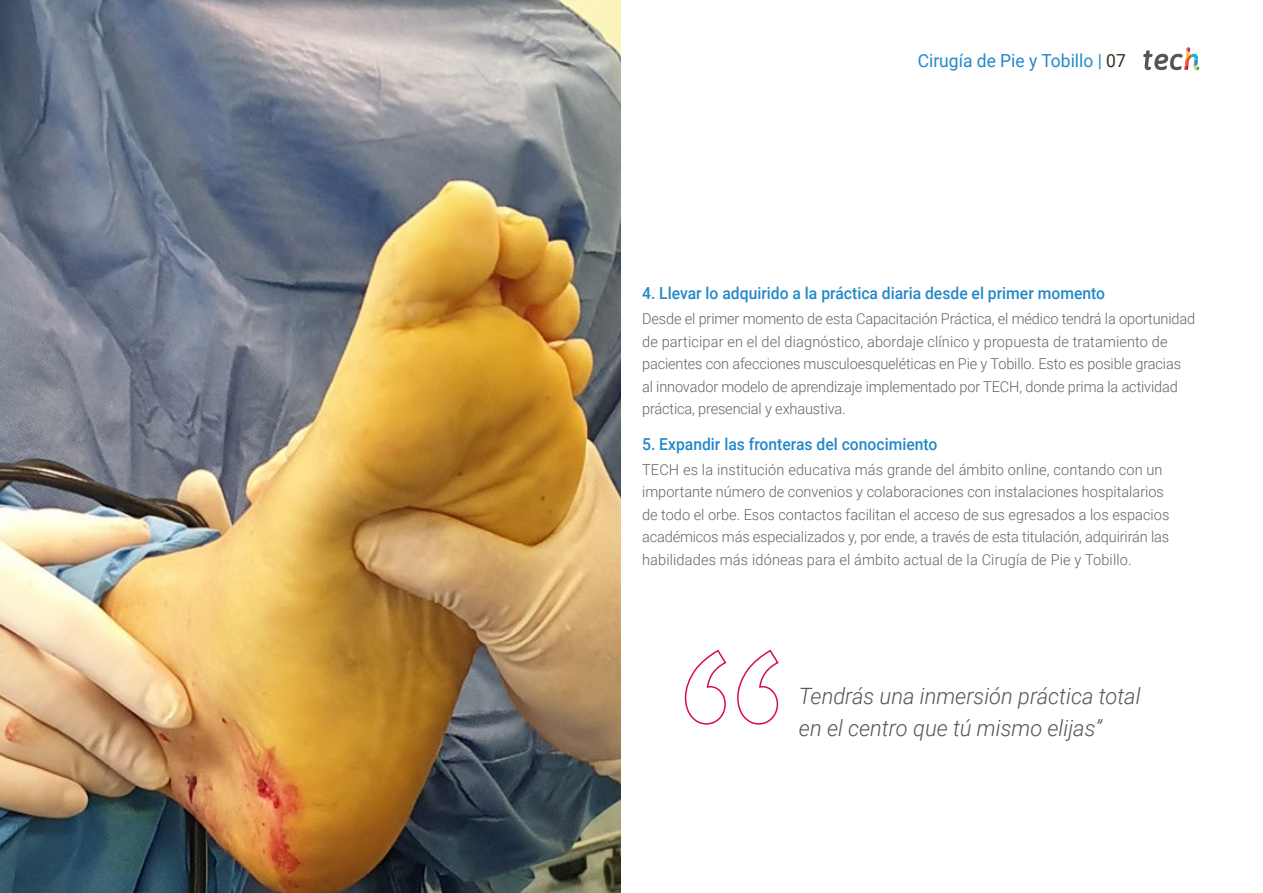
<style>
.page{position:relative;width:1263px;height:893px;background:#fff}
.page>*{position:absolute;margin:0;border:0;box-sizing:border-box;transform-origin:0 0}
.t1{font:italic 300 22.5px/31.5px "Roboto";color:#52555b}
.t2{font:18px "Roboto";color:#2289cb}
.t3{font:500 16.5px "Roboto";color:#2488c9;scale:.95 1}
.t4{font:300 15px/22.5px "Roboto";letter-spacing:-.01em;color:#61646a}
.s1{color:#312e20}
</style>
<div class="page">
<svg style="left:684px;top:649px;width:95px;height:76px"></svg>
<svg style="left:1143px;top:47px;width:56px;height:24px"></svg>
<img style="left:0;top:0;width:621px;height:893px">
<p class="t2" style="left:918px;top:48px;width:210px">Cirugía de Pie y Tobillo | <span class="s1">07</span></p>
<p class="t3" style="left:642px;top:282px;width:489px">4. Llevar lo adquirido a la práctica diaria desde el primer momento</p>
<p class="t4" style="left:642px;top:307px;width:554px">Desde el primer momento de esta Capacitación Práctica, el médico tendrá la oportunidad de participar en el del diagnóstico, abordaje clínico y propuesta de tratamiento de pacientes con afecciones musculoesqueléticas en Pie y Tobillo. Esto es posible gracias al innovador modelo de aprendizaje implementado por TECH, donde prima la actividad práctica, presencial y exhaustiva.</p>
<p class="t3" style="left:642px;top:433px;width:312px">5. Expandir las fronteras del conocimiento</p>
<p class="t4" style="left:642px;top:458px;width:529px">TECH es la institución educativa más grande del ámbito online, contando con un importante número de convenios y colaboraciones con instalaciones hospitalarios de todo el orbe. Esos contactos facilitan el acceso de sus egresados a los espacios académicos más especializados y, por ende, a través de esta titulación, adquirirán las habilidades más idóneas para el ámbito actual de la Cirugía de Pie y Tobillo.</p>
<h1 class="t1" style="left:799px;top:680px;width:343px">Tendrás una inmersión práctica total en el centro que tú mismo elijas”</h1>
</div>
